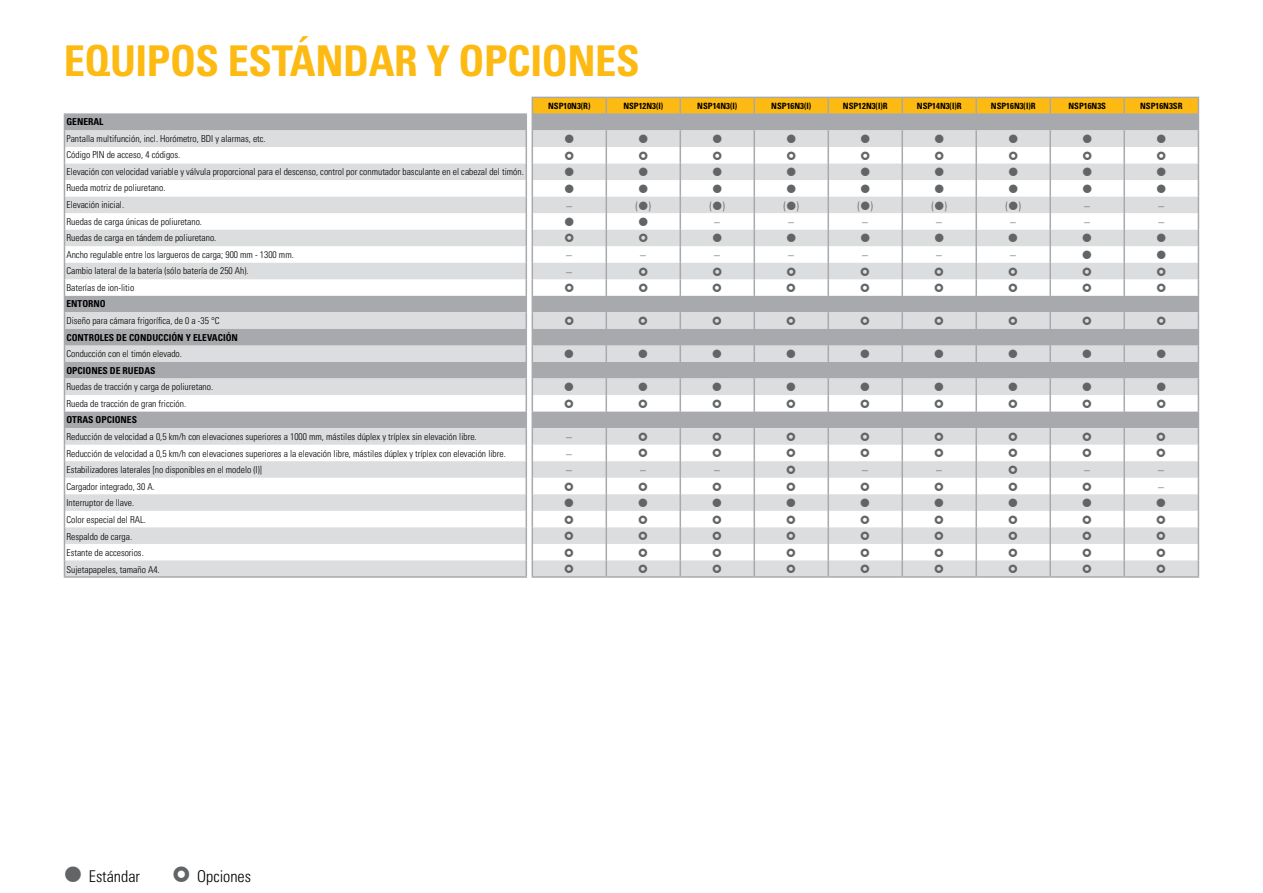
<style>
.page{position:relative;width:1263px;height:893px;background:#fff}
.page>*{position:absolute;margin:0;border:0;box-sizing:border-box;transform-origin:0 0}
.t1{font:42.45px "Univers LTCYR 67 Bold Cond";letter-spacing:-.01em;color:#fdba12}
.t2{font:16.2px "Univers LTCYR 47 Light Cond";color:#000}
.t3{font:11.7px/16.5px "Univers LTCYR 47 Light Cond";color:#636466;text-align:justify}
.t4{font:9.6px/16.5px "Univers LTCYR 47 Light Cond";color:#000}
.t5{font:9.6px "Univers LTCYR 67 Bold Cond";color:#000}
.t6{font:8.7px "Univers LTCYR 67 Bold Cond";color:#000}
</style>
<div class="page">
<hr style="left:64px;top:576px;width:463px;height:2px;background:#a7a9ac">
<hr style="left:532px;top:576px;width:74px;height:2px;background:#a7a9ac">
<hr style="left:606px;top:576px;width:74px;height:2px;background:#a7a9ac">
<hr style="left:680px;top:576px;width:74px;height:2px;background:#a7a9ac">
<hr style="left:754px;top:576px;width:74px;height:2px;background:#a7a9ac">
<hr style="left:828px;top:576px;width:74px;height:2px;background:#a7a9ac">
<hr style="left:902px;top:576px;width:74px;height:2px;background:#a7a9ac">
<hr style="left:976px;top:576px;width:74px;height:2px;background:#a7a9ac">
<hr style="left:1050px;top:576px;width:74px;height:2px;background:#a7a9ac">
<hr style="left:1124px;top:576px;width:75px;height:2px;background:#a7a9ac">
<svg style="left:64px;top:97px;width:1135px;height:479px"></svg>
<h1 class="t1" style="left:64px;top:35px;width:577px">EQUIPOS ESTÁNDAR Y OPCIONES</h1>
<p class="t5" style="left:66px;top:116px;width:39px">GENERAL</p>
<p class="t4" style="left:66px;top:130px;width:459px">Pantalla multifunción, incl. Horómetro, BDI y alarmas, etc.<br>Código PIN de acceso, 4 códigos.<br>Elevación con velocidad variable y válvula proporcional para el descenso, control por conmutador basculante en el cabezal del timón.<br>Rueda motriz de poliuretano.<br>Elevación inicial.<br>Ruedas de carga únicas de poliuretano.<br>Ruedas de carga en tándem de poliuretano.<br>Ancho regulable entre los largueros de carga; 900 mm - 1300 mm.<br>Cambio lateral de la batería (sólo batería de 250 Ah).<br>Baterías de ion-litio</p>
<p class="t5" style="left:66px;top:298px;width:41px">ENTORNO</p>
<p class="t4" style="left:66px;top:312px;width:155px">Diseño para cámara frigorífica, de 0 a -35 °C</p>
<p class="t5" style="left:66px;top:331px;width:173px">CONTROLES DE CONDUCCIÓN Y ELEVACIÓN</p>
<p class="t4" style="left:66px;top:345px;width:117px">Conducción con el timón elevado.</p>
<p class="t5" style="left:66px;top:364px;width:91px">OPCIONES DE RUEDAS</p>
<p class="t4" style="left:66px;top:378px;width:148px">Ruedas de tracción y carga de poliuretano.<br>Rueda de tracción de gran fricción.</p>
<p class="t5" style="left:66px;top:414px;width:72px">OTRAS OPCIONES</p>
<p class="t4" style="left:66px;top:428px;width:441px">Reducción de velocidad a 0,5 km/h con elevaciones superiores a 1000 mm, mástiles dúplex y tríplex sin elevación libre.<br>Reducción de velocidad a 0,5 km/h con elevaciones superiores a la elevación libre, mástiles dúplex y tríplex con elevación libre.<br>Estabilizadores laterales [no disponibles en el modelo (I)]<br>Cargador integrado, 30 A.<br>Interruptor de llave.<br>Color especial del RAL.<br>Respaldo de carga.<br>Estante de accesorios.<br>Sujetapapeles, tamaño A4.</p>
<p class="t6" style="left:548px;top:101px;width:44px">NSP10N3(R)</p>
<p class="t6" style="left:623px;top:101px;width:41px">NSP12N3(I)</p>
<p class="t6" style="left:697px;top:101px;width:41px">NSP14N3(I)</p>
<p class="t6" style="left:771px;top:101px;width:41px">NSP16N3(I)</p>
<p class="t6" style="left:843px;top:101px;width:46px">NSP12N3(I)R</p>
<p class="t6" style="left:917px;top:101px;width:46px">NSP14N3(I)R</p>
<p class="t6" style="left:991px;top:101px;width:46px">NSP16N3(I)R</p>
<p class="t6" style="left:1068px;top:101px;width:39px">NSP16N3S</p>
<p class="t6" style="left:1140px;top:101px;width:44px">NSP16N3SR</p>
<p class="t3" style="left:566px;top:197px;width:7px">–</p>
<p class="t3" style="left:635px;top:197px;width:17px">( )</p>
<p class="t3" style="left:709px;top:197px;width:17px">( )</p>
<p class="t3" style="left:783px;top:197px;width:17px">( )</p>
<p class="t3" style="left:857px;top:197px;width:17px">( )</p>
<p class="t3" style="left:931px;top:197px;width:17px">( )</p>
<p class="t3" style="left:1005px;top:197px;width:17px">( )</p>
<p class="t3" style="left:1084px;top:197px;width:7px">–</p>
<p class="t3" style="left:1158px;top:197px;width:7px">–</p>
<p class="t3" style="left:714px;top:213px;width:7px">–</p>
<p class="t3" style="left:788px;top:213px;width:7px">–</p>
<p class="t3" style="left:862px;top:213px;width:7px">–</p>
<p class="t3" style="left:936px;top:213px;width:7px">–</p>
<p class="t3" style="left:1010px;top:213px;width:7px">–</p>
<p class="t3" style="left:1084px;top:213px;width:7px">–</p>
<p class="t3" style="left:1158px;top:213px;width:7px">–</p>
<p class="t3" style="left:566px;top:246px;width:7px">–</p>
<p class="t3" style="left:640px;top:246px;width:7px">–</p>
<p class="t3" style="left:714px;top:246px;width:7px">–</p>
<p class="t3" style="left:788px;top:246px;width:7px">–</p>
<p class="t3" style="left:862px;top:246px;width:7px">–</p>
<p class="t3" style="left:936px;top:246px;width:7px">–</p>
<p class="t3" style="left:1010px;top:246px;width:7px">–</p>
<p class="t3" style="left:566px;top:263px;width:7px">–</p>
<p class="t3" style="left:566px;top:428px;width:7px">– – –</p>
<p class="t3" style="left:640px;top:461px;width:7px">–</p>
<p class="t3" style="left:714px;top:461px;width:7px">–</p>
<p class="t3" style="left:862px;top:461px;width:7px">–</p>
<p class="t3" style="left:936px;top:461px;width:7px">–</p>
<p class="t3" style="left:1084px;top:461px;width:7px">–</p>
<p class="t3" style="left:1158px;top:461px;width:7px">– –</p>
<h2 class="t2" style="left:89px;top:865px;width:53px">Estándar</h2>
<h2 class="t2" style="left:197px;top:865px;width:55px">Opciones</h2>
</div>
